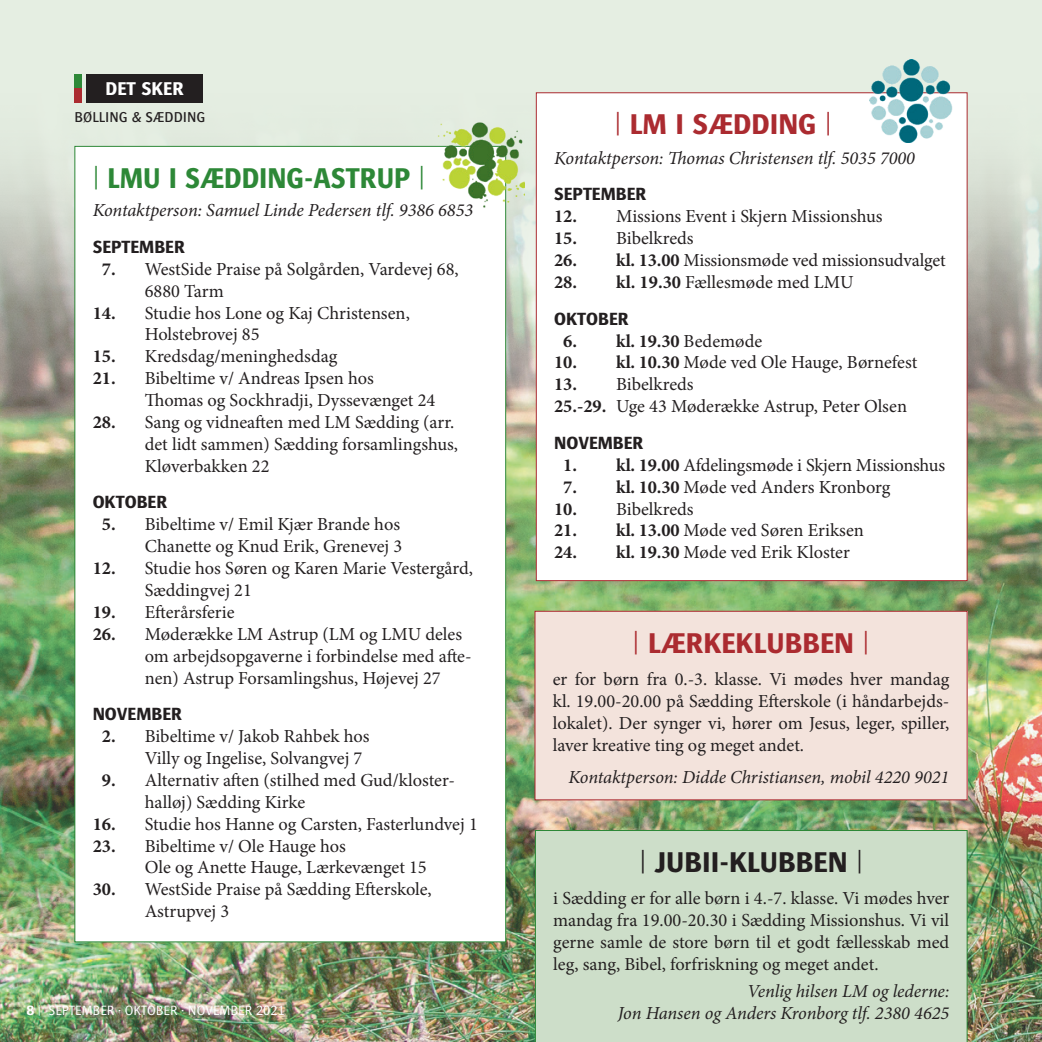
<style>
.page{position:relative;width:1042px;height:1042px;background:#e5eee2}
.page>*{position:absolute;margin:0;border:0;box-sizing:border-box;transform-origin:0 0}
.t1{font:700 29.75px "Bosis Std";color:#ab2b30}
.t2{font:700 29.75px "Bosis Std";color:#2d8837;scale:.96 1}
.t3{font:700 29.75px "Bosis Std";color:#231f20}
.t4{font:700 19.25px "Bosis Std";color:#fff}
.t5{font:18.38px/21.9px "Minion Pro";letter-spacing:-.005em;color:#231f20}
.t6{font:italic 18.38px "Minion Pro";letter-spacing:-.005em;color:#231f20}
.t7{font:700 18.38px "Bosis Std";color:#231f20}
.t8{font:700 18.38px "Minion Pro";color:#231f20}
.t9{font:500 14.88px "Bosis Std";color:#231f20}
.t10{font:300 14px "Bosis Std";color:#fff}
.s1{font-weight:700}
.s2{font-weight:400}
</style>
<div class="page">
<img style="left:0;top:74px;width:1042px;height:968px">
<div style="left:536px;top:93px;width:431px;height:487px;background:#fff"></div>
<img style="left:869px;top:59px;width:90px;height:84px">
<div style="left:74px;top:74px;width:7px;height:14px;background:#2d8837"></div>
<div style="left:74px;top:88px;width:7px;height:15px;background:#ab2b30"></div>
<div style="left:86px;top:74px;width:117px;height:29px;background:#231f20"></div>
<div style="left:75px;top:146px;width:431px;height:796px;background:#fff"></div>
<img style="left:413px;top:110px;width:111px;height:110px">
<div style="left:535px;top:611px;width:432px;height:189px;background:#f3e3dc"></div>
<div style="left:534px;top:611px;width:433px;height:189px;border:1px solid #ab2b30"></div>
<div style="left:535px;top:830px;width:432px;height:212px;background:#cddec9"></div>
<p class="t4" style="left:106px;top:78px;width:80px">DET SKER</p>
<p class="t9" style="left:74px;top:109px;width:133px">BØLLING &amp; SÆDDING</p>
<p class="t2" style="left:93px;top:161px;width:348px">| LMU I SÆDDING-ASTRUP |</p>
<p class="t6" style="left:93px;top:198px;width:382px">Kontaktperson: Samuel Linde Pedersen tlf. 9386 6853</p>
<p class="t7" style="left:93px;top:236px;width:94px">SEPTEMBER</p>
<p class="t5" style="left:145px;top:258px;width:315px;text-indent:-43px"><span class="s1">7.</span> WestSide Praise på Solgården, Vardevej 68,<br>6880 Tarm</p>
<p class="t5" style="left:145px;top:302px;width:267px;text-indent:-52px"><span class="s1">14.</span> Studie hos Lone og Kaj Christensen,<br>Holstebrovej 85</p>
<p class="t5" style="left:93px;top:345px;width:246px"><span class="s1">15.</span> Kredsdag/meninghedsdag</p>
<p class="t5" style="left:145px;top:367px;width:292px;text-indent:-52px"><span class="s1">21.</span> Bibeltime v/ Andreas Ipsen hos<br>Thomas og Sockhradji, Dyssevænget 24</p>
<p class="t5" style="left:145px;top:411px;width:315px;text-indent:-52px"><span class="s1">28.</span> Sang og vidneaften med LM Sædding (arr. det lidt sammen) Sædding forsamlingshus,<br>Kløverbakken 22</p>
<p class="t7" style="left:93px;top:492px;width:76px">OKTOBER</p>
<p class="t5" style="left:102px;top:513px;width:302px;text-align:right"><span class="s1">5.</span> Bibeltime v/ Emil Kjær Brande hos<br>Chanette og Knud Erik, Grenevej 3</p>
<p class="t5" style="left:145px;top:557px;width:330px;text-indent:-52px"><span class="s1">12.</span> Studie hos Søren og Karen Marie Vestergård,<br>Sæddingvej 21</p>
<p class="t5" style="left:93px;top:601px;width:143px"><span class="s1">19.</span> Efterårsferie</p>
<p class="t5" style="left:145px;top:623px;width:328px;text-indent:-52px"><span class="s1">26.</span> Møderække LM Astrup (LM og LMU deles om arbejdsopgaverne i forbindelse med afte&shy;nen) Astrup Forsamlingshus, Højevej 27</p>
<p class="t7" style="left:93px;top:704px;width:91px">NOVEMBER</p>
<p class="t5" style="left:145px;top:725px;width:226px;text-indent:-43px"><span class="s1">2.</span> Bibeltime v/ Jakob Rahbek hos<br>Villy og Ingelise, Solvangvej 7</p>
<p class="t5" style="left:145px;top:769px;width:312px;text-indent:-43px"><span class="s1">9.</span> Alternativ aften (stilhed med Gud/kloster&shy;halløj) Sædding Kirke</p>
<p class="t5" style="left:93px;top:813px;width:387px"><span class="s1">16.</span> Studie hos Hanne og Carsten, Fasterlundvej 1</p>
<p class="t5" style="left:145px;top:835px;width:283px;text-indent:-52px"><span class="s1">23.</span> Bibeltime v/ Ole Hauge hos<br>Ole og Anette Hauge, Lærkevænget 15</p>
<p class="t5" style="left:145px;top:878px;width:289px;text-indent:-52px"><span class="s1">30.</span> WestSide Praise på Sædding Efterskole,<br>Astrupvej 3</p>
<p class="t1" style="left:614px;top:108px;width:219px">| LM I SÆDDING |</p>
<p class="t6" style="left:554px;top:145px;width:362px">Kontaktperson: Thomas Christensen tlf. 5035 7000</p>
<p class="t7" style="left:554px;top:184px;width:94px">SEPTEMBER</p>
<p class="t5" style="left:554px;top:205px;width:330px"><span class="s1">12.</span> Missions Event i Skjern Missionshus</p>
<p class="t5" style="left:554px;top:227px;width:141px"><span class="s1">15.</span> Bibelkreds</p>
<p class="t5" style="left:554px;top:249px;width:393px"><span class="s1">26. kl. 13.00</span> Missionsmøde ved missionsudvalget</p>
<p class="t5" style="left:554px;top:271px;width:301px"><span class="s1">28. kl. 19.30</span> Fællesmøde med LMU</p>
<p class="t7" style="left:554px;top:308px;width:76px">OKTOBER</p>
<p class="t8" style="left:563px;top:328px;width:200px">6. kl. 19.30 <span class="s2">Bedemøde</span></p>
<p class="t5" style="left:554px;top:352px;width:365px"><span class="s1">10. kl. 10.30</span> Møde ved Ole Hauge, Børnefest</p>
<p class="t5" style="left:554px;top:373px;width:141px"><span class="s1">13.</span> Bibelkreds</p>
<p class="t5" style="left:554px;top:395px;width:354px"><span class="s1">25.-29.</span> Uge 43 Møderække Astrup, Peter Olsen</p>
<p class="t7" style="left:554px;top:432px;width:91px">NOVEMBER</p>
<p class="t5" style="left:563px;top:454px;width:383px"><span class="s1">1. kl. 19.00</span> Afdelingsmøde i Skjern Missionshus</p>
<p class="t5" style="left:563px;top:476px;width:329px"><span class="s1">7. kl. 10.30</span> Møde ved Anders Kronborg</p>
<p class="t5" style="left:554px;top:498px;width:141px"><span class="s1">10.</span> Bibelkreds</p>
<p class="t5" style="left:554px;top:520px;width:311px"><span class="s1">21. kl. 13.00</span> Møde ved Søren Eriksen</p>
<p class="t5" style="left:554px;top:541px;width:297px"><span class="s1">24. kl. 19.30</span> Møde ved Erik Kloster</p>
<p class="t1" style="left:632px;top:626px;width:238px">| LÆRKEKLUBBEN |</p>
<p class="t5" style="left:553px;top:668px;width:398px;text-align:justify">er for børn fra 0.-3. klasse. Vi mødes hver mandag kl. 19.00-20.00 på Sædding Efterskole (i håndarbejds&shy;lokalet). Der synger vi, hører om Jesus, leger, spiller, laver kreative ting og meget andet.</p>
<p class="t6" style="left:568px;top:764px;width:382px">Kontaktperson: Didde Christiansen, mobil 4220 9021</p>
<p class="t3" style="left:639px;top:845px;width:225px">| JUBII-KLUBBEN |</p>
<p class="t5" style="left:553px;top:887px;width:397px;text-align:justify">i Sædding er for alle børn i 4.-7. klasse. Vi mødes hver mandag fra 19.00-20.30 i Sædding Missionshus. Vi vil gerne samle de store børn til et godt fællesskab med leg, sang, Bibel, forfriskning og meget andet.</p>
<p class="t6" style="left:747px;top:978px;width:204px">Venlig hilsen LM og lederne:</p>
<p class="t10" style="left:26px;top:1003px;width:260px"><span class="s1">8</span> | SEPTEMBER · OKTOBER · NOVEMBER 2021</p>
<p class="t6" style="left:618px;top:1000px;width:333px">Jon Hansen og Anders Kronborg tlf. 2380 4625</p>
</div>
